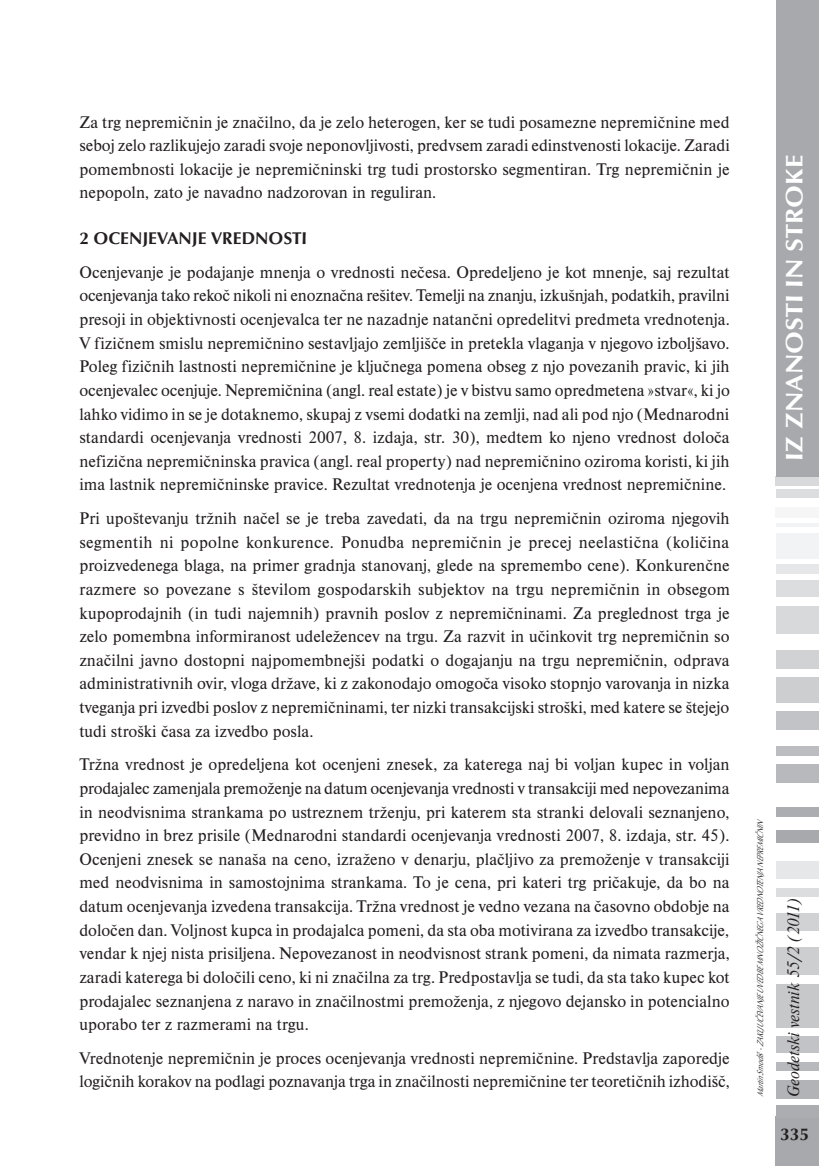
<style>
.page{position:relative;width:819px;height:1166px;background:#fff}
.page>*{position:absolute;margin:0;border:0;box-sizing:border-box;transform-origin:0 0}
.t1{font:500 24.5px "Optus TEE";color:#fff;scale:1.1 1}
.glavni_tekst{font:17.5px/23.6px "Nimbus Rom DEE";color:#231f20;text-align:justify}
.t2{font:italic 17.5px "Nimbus Rom DEE";letter-spacing:-.015em;color:#231f20}
.naslov_tekst{font:500 17.5px "Optus TEE";color:#231f20}
.TEKOCA_PAGINA{font:italic 8.75px "Optus TEE";color:#231f20;scale:.8 1}
</style>
<div class="page">
<div style="left:775px;top:1116px;width:44px;height:50px;background:#a8a9ad"></div>
<div style="left:775px;top:580px;width:44px;height:16px;background:#dcdddf"></div>
<div style="left:775px;top:606px;width:44px;height:27px;background:#d8d9db"></div>
<div style="left:775px;top:650px;width:44px;height:18px;background:#d1d2d4"></div>
<div style="left:775px;top:677px;width:44px;height:26px;background:#cdced0"></div>
<div style="left:775px;top:712px;width:44px;height:18px;background:#c2c3c6"></div>
<div style="left:775px;top:746px;width:44px;height:9px;background:#bcbdc0"></div>
<div style="left:775px;top:764px;width:44px;height:19px;background:#b8b9bc"></div>
<div style="left:775px;top:807px;width:44px;height:10px;background:#acadb1"></div>
<div style="left:775px;top:830px;width:44px;height:12px;background:#a8a9ad"></div>
<div style="left:775px;top:861px;width:44px;height:18px;background:#e6e7e9"></div>
<div style="left:775px;top:888px;width:44px;height:8px;background:#dcdddf"></div>
<div style="left:775px;top:913px;width:44px;height:18px;background:#d1d2d4"></div>
<div style="left:775px;top:947px;width:44px;height:28px;background:#cdced0"></div>
<div style="left:775px;top:984px;width:44px;height:44px;background:#c7c8ca"></div>
<div style="left:775px;top:1037px;width:44px;height:16px;background:#c2c3c6"></div>
<div style="left:775px;top:1062px;width:44px;height:9px;background:#b8b9bc"></div>
<div style="left:775px;top:1080px;width:44px;height:18px;background:#b2b3b7"></div>
<div style="left:775px;top:1105px;width:44px;height:12px;background:#acadb1"></div>
<div style="left:775px;top:476px;width:44px;height:9px;background:#d8d9db"></div>
<div style="left:775px;top:489px;width:44px;height:9px;background:#dcdddf"></div>
<div style="left:775px;top:507px;width:44px;height:11px;background:#f6f6f7"></div>
<div style="left:775px;top:533px;width:44px;height:26px;background:#f2f3f4"></div>
<div style="left:775px;top:564px;width:44px;height:9px;background:#e6e7e9"></div>
<hr style="left:775px;top:523px;width:44px;height:4px;background:#f2f3f4">
<div style="left:775px;top:0;width:44px;height:477px;background:#a8a9ad"></div>
<p class="glavni_tekst" style="left:79px;top:110px;width:652px">Za trg nepremičnin je značilno, da je zelo heterogen, ker se tudi posamezne nepremičnine med seboj zelo razlikujejo zaradi svoje neponovljivosti, predvsem zaradi edinstvenosti lokacije. Zaradi pomembnosti lokacije je nepremičninski trg tudi prostorsko segmentiran. Trg nepremičnin je nepopoln, zato je navadno nadzorovan in reguliran.</p>
<p class="naslov_tekst" style="left:79px;top:227px;width:229px">2 OCENJEVANJE VREDNOSTI</p>
<p class="glavni_tekst" style="left:79px;top:260px;width:652px">Ocenjevanje je podajanje mnenja o vrednosti nečesa. Opredeljeno je kot mnenje, saj rezultat ocenjevanja tako rekoč nikoli ni enoznačna rešitev. Temelji na znanju, izkušnjah, podatkih, pravilni presoji in objektivnosti ocenjevalca ter ne nazadnje natančni opredelitvi predmeta vrednotenja.<br>V fizičnem smislu nepremičnino sestavljajo zemljišče in pretekla vlaganja v njegovo izboljšavo.<br>Poleg fizičnih lastnosti nepremičnine je ključnega pomena obseg z njo povezanih pravic, ki jih ocenjevalec ocenjuje. Nepremičnina (angl. real estate) je v bistvu samo opredmetena »stvar«, ki jo lahko vidimo in se je dotaknemo, skupaj z vsemi dodatki na zemlji, nad ali pod njo (Mednarodni standardi ocenjevanja vrednosti 2007, 8. izdaja, str. 30), medtem ko njeno vrednost določa nefizična nepremičninska pravica (angl. real property) nad nepremičnino oziroma koristi, ki jih ima lastnik nepremičninske pravice. Rezultat vrednotenja je ocenjena vrednost nepremičnine.</p>
<p class="glavni_tekst" style="left:79px;top:506px;width:652px">Pri upoštevanju tržnih načel se je treba zavedati, da na trgu nepremičnin oziroma njegovih segmentih ni popolne konkurence. Ponudba nepremičnin je precej neelastična (količina proizvedenega blaga, na primer gradnja stanovanj, glede na spremembo cene). Konkurenčne razmere so povezane s številom gospodarskih subjektov na trgu nepremičnin in obsegom kupoprodajnih (in tudi najemnih) pravnih poslov z nepremičninami. Za preglednost trga je zelo pomembna informiranost udeležencev na trgu. Za razvit in učinkovit trg nepremičnin so značilni javno dostopni najpomembnejši podatki o dogajanju na trgu nepremičnin, odprava administrativnih ovir, vloga države, ki z zakonodajo omogoča visoko stopnjo varovanja in nizka tveganja pri izvedbi poslov z nepremičninami, ter nizki transakcijski stroški, med katere se štejejo tudi stroški časa za izvedbo posla.</p>
<p class="glavni_tekst" style="left:79px;top:753px;width:651px">Tržna vrednost je opredeljena kot ocenjeni znesek, za katerega naj bi voljan kupec in voljan prodajalec zamenjala premoženje na datum ocenjevanja vrednosti v transakciji med nepovezanima in neodvisnima strankama po ustreznem trženju, pri katerem sta stranki delovali seznanjeno, previdno in brez prisile (Mednarodni standardi ocenjevanja vrednosti 2007, 8. izdaja, str. 45).<br>Ocenjeni znesek se nanaša na ceno, izraženo v denarju, plačljivo za premoženje v transakciji med neodvisnima in samostojnima strankama. To je cena, pri kateri trg pričakuje, da bo na datum ocenjevanja izvedena transakcija. Tržna vrednost je vedno vezana na časovno obdobje na določen dan. Voljnost kupca in prodajalca pomeni, da sta oba motivirana za izvedbo transakcije, vendar k njej nista prisiljena. Nepovezanost in neodvisnost strank pomeni, da nimata razmerja, zaradi katerega bi določili ceno, ki ni značilna za trg. Predpostavlja se tudi, da sta tako kupec kot prodajalec seznanjena z naravo in značilnostmi premoženja, z njegovo dejansko in potencialno uporabo ter z razmerami na trgu.</p>
<p class="glavni_tekst" style="left:79px;top:1046px;width:652px">Vrednotenje nepremičnin je proces ocenjevanja vrednosti nepremičnine. Predstavlja zaporedje logičnih korakov na podlagi poznavanja trga in značilnosti nepremičnine ter teoretičnih izhodišč,</p>
<h1 class="t1" style="left:779px;top:461px;width:280px;rotate:-90deg">IZ ZNANOSTI IN STROKE</h1>
<p class="TEKOCA_PAGINA" style="left:754px;top:1097px;width:353px;rotate:-90deg">MartinSmodiš-ZAKLJUČEVANJEUVEDBEMNOŽIČNEGAVREDNOTENJANEPREMIČNIN</p>
<p class="t2" style="left:784px;top:1097px;width:201px;rotate:-90deg">Geodetski vestnik 55/2 (2011)</p>
<p class="naslov_tekst" style="left:780px;top:1123px;width:31px">335</p>
</div>
